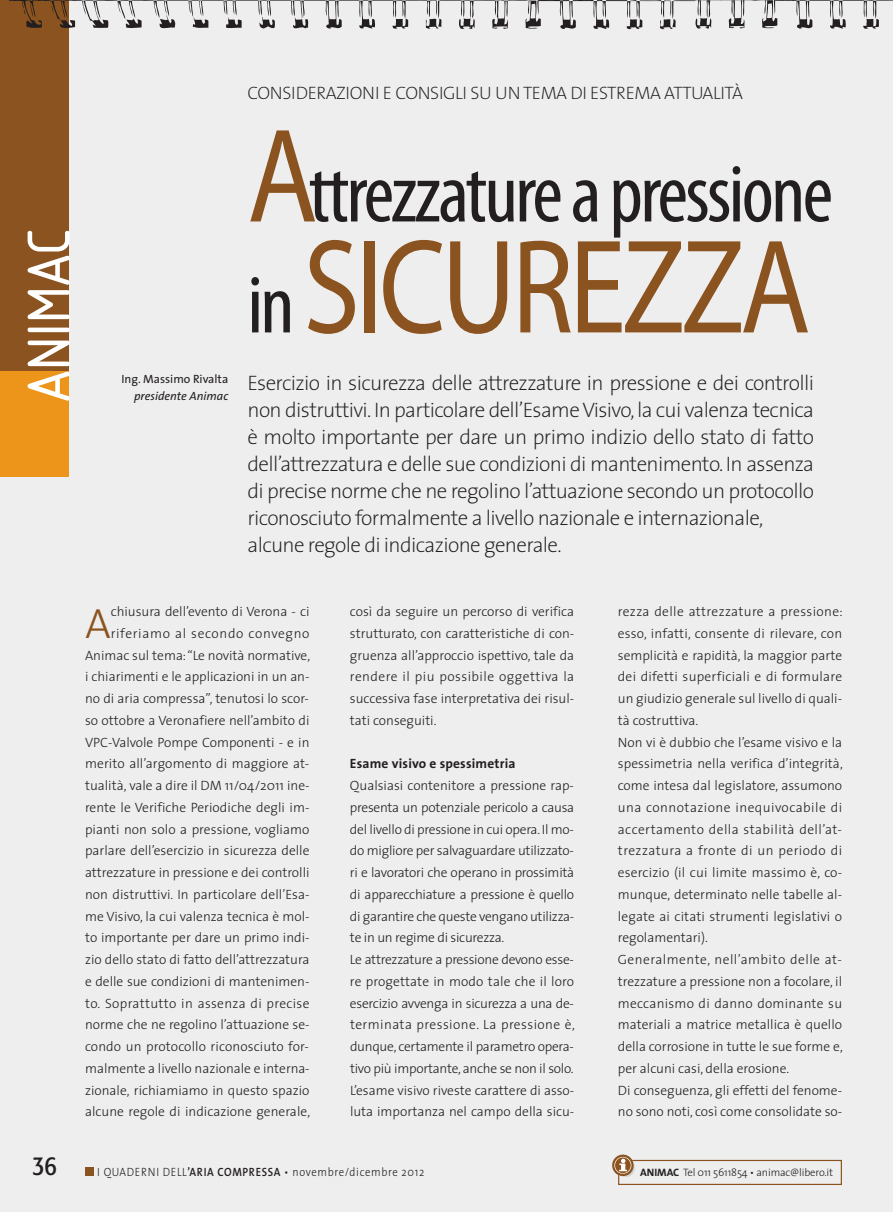
<style>
.page{position:relative;width:893px;height:1212px;background:#eeeeef}
.page>*{position:absolute;margin:0;border:0;box-sizing:border-box;transform-origin:0 0}
.t1{font:135px "Myriad Pro";letter-spacing:-.035em;color:#8b531f;scale:.85 1}
.t2{font:condensed 84px "Myriad Pro";letter-spacing:-.03em;color:#231f20}
.t3{font:63px "Isonorm MN";color:#fff}
.t4{font:300 42.45px "The Sans";color:#8b531f}
.t5{font:condensed 27px "Formata";color:#231f20}
.t6{font:200 21px/27px "The Sans";letter-spacing:-.03em;color:#231f20}
.t7{font:200 18px "The Sans";letter-spacing:-.02em;color:#231f20}
.t8{font:300 13.5px/21.8px "The Sans";color:#231f20;text-align:right}
.t9{font:300 13.5px/21.8px "The Sans";letter-spacing:-.02em;color:#231f20}
.t10{font:700 13.5px "The Sans";letter-spacing:.01em;color:#231f20}
.t11{font:300 12px "The Sans";letter-spacing:.06em;color:#231f20;scale:.9 1}
.t12{font:12px "The Sans";color:#231f20}
.t13{font:italic 12px "The Sans";color:#231f20}
.t14{font:300 10.8px "The Sans";letter-spacing:-.01em;color:#231f20}
.s1{font-stretch:normal;font-size:135px;color:#8b531f}
.s2{font-stretch:condensed;font-size:84px;color:#231f20}
.s3{font-weight:600}
.s4{font-weight:700}
</style>
<div class="page">
<div style="left:0;top:370px;width:69px;height:106px;background:#ec951a"></div>
<div style="left:0;top:0;width:69px;height:370px;background:#8b531f"></div>
<div style="left:85px;top:1167px;width:9px;height:8px;background:#8b531f"></div>
<svg style="left:14px;top:0;width:879px;height:29px"></svg>
<div style="left:618px;top:1160px;width:224px;height:25px;border:1px solid #8b531f"></div>
<svg style="left:616px;top:1158px;width:19px;height:19px"></svg>
<svg style="left:612px;top:1154px;width:22px;height:22px"></svg>
<svg style="left:614px;top:1157px;width:17px;height:17px"></svg>
<h3 class="t3" style="left:11px;top:402px;width:174px;rotate:-90deg">ANIMAC</h3>
<p class="t12" style="left:121px;top:374px;width:108px">Ing. Massimo Rivalta</p>
<p class="t13" style="left:134px;top:391px;width:96px">presidente Animac</p>
<h3 class="t7" style="left:247px;top:85px;width:497px">CONSIDERAZIONI E CONSIGLI SU UN TEMA DI ESTREMA ATTUALITÀ</h3>
<h2 class="t2" style="left:247px;top:164px;width:587px"><span class="s1">A</span>ttrezzatureapressione</h2>
<h1 class="t1" style="left:247px;top:237px;width:664px"><span class="s2">in</span>SICUREZZA</h1>
<p class="t6" style="left:247px;top:371px;width:568px">Esercizio in sicurezza delle attrezzature in pressione e dei controlli non distruttivi.In particolare dell’EsameVisivo,la cui valenza tecnica è molto importante per dare un primo indizio dello stato di fatto dell’attrezzatura e delle sue condizioni di mantenimento. In assenza di precise norme che ne regolino l’attuazione secondo un protocollo riconosciuto formalmente a livello nazionale e internazionale, alcune regole di indicazione generale.</p>
<p class="t8" style="left:85px;top:602px;width:227px">chiusura dell’evento di Verona - ci riferiamo al secondo convegno Animac sul tema:“Le novità normative, i chiarimenti e le applicazioni in un an&shy;no di aria compressa”, tenutosi lo scor&shy;so ottobre a Veronafiere nell’ambito di VPC-Valvole Pompe Componenti - e in merito all’argomento di maggiore at&shy;tualità, vale a dire il DM 11/04/2011 ine&shy;rente le Verifiche Periodiche degli im&shy;pianti non solo a pressione, vogliamo parlare dell’esercizio in sicurezza delle attrezzature in pressione e dei controlli non distruttivi. In particolare dell’Esa&shy;me Visivo, la cui valenza tecnica è mol&shy;to importante per dare un primo indi&shy;zio dello stato di fatto dell’attrezzatura e delle sue condizioni di mantenimen&shy;to. Soprattutto in assenza di precise norme che ne regolino l’attuazione se&shy;condo un protocollo riconosciuto for&shy;malmente a livello nazionale e interna&shy;zionale, richiamiamo in questo spazio alcune regole di indicazione generale,</p>
<p class="t8" style="left:618px;top:602px;width:226px;text-align:left">rezza delle attrezzature a pressione: esso, infatti, consente di rilevare, con semplicità e rapidità, la maggior parte dei difetti superficiali e di formulare un giudizio generale sul livello di quali&shy;tà costruttiva.<br>Non vi è dubbio che l’esame visivo e la spessimetria nella verifica d’integrità, come intesa dal legislatore, assumono una connotazione inequivocabile di accertamento della stabilità dell’at&shy;trezzatura a fronte di un periodo di esercizio (il cui limite massimo è, co&shy;munque, determinato nelle tabelle al&shy;legate ai citati strumenti legislativi o regolamentari).<br>Generalmente, nell’ambito delle at&shy;trezzature a pressione non a focolare, il meccanismo di danno dominante su materiali a matrice metallica è quello della corrosione in tutte le sue forme e, per alcuni casi, della erosione.<br>Di conseguenza, gli effetti del fenome&shy;no sono noti, così come consolidate so-</p>
<p class="t8" style="left:350px;top:602px;width:226px;text-align:justify">così da seguire un percorso di verifica strutturato, con caratteristiche di con&shy;gruenza all’approccio ispettivo, tale da rendere il piu possibile oggettiva la successiva fase interpretativa dei risul&shy;tati conseguiti.</p>
<p class="t10" style="left:350px;top:758px;width:167px">Esame visivo e spessimetria</p>
<p class="t9" style="left:350px;top:776px;width:226px">Qualsiasi contenitore a pressione rap&shy;presenta un potenziale pericolo a causa del livello di pressione in cui opera.Il mo&shy;do migliore per salvaguardare utilizzato&shy;ri e lavoratori che operano in prossimità di apparecchiature a pressione è quello di garantire che queste vengano utilizza&shy;te in un regime di sicurezza.<br>Le attrezzature a pressione devono esse&shy;re progettate in modo tale che il loro esercizio avvenga in sicurezza a una de&shy;terminata pressione. La pressione è, dunque, certamente il parametro opera&shy;tivo più importante, anche se non il solo.<br>L’esame visivo riveste carattere di asso&shy;luta importanza nel campo della sicu-</p>
<h3 class="t4" style="left:85px;top:607px;width:27px">A</h3>
<h3 class="t5" style="left:32px;top:1154px;width:26px">36</h3>
<p class="t11" style="left:97px;top:1167px;width:365px">I QUADERNI DELL<span class="s3">’ARIA COMPRESSA</span> • novembre/dicembre 2012</p>
<p class="t14" style="left:640px;top:1168px;width:194px"><span class="s4">ANIMAC</span> Tel 011 5611854 • animac@libero.it</p>
</div>
